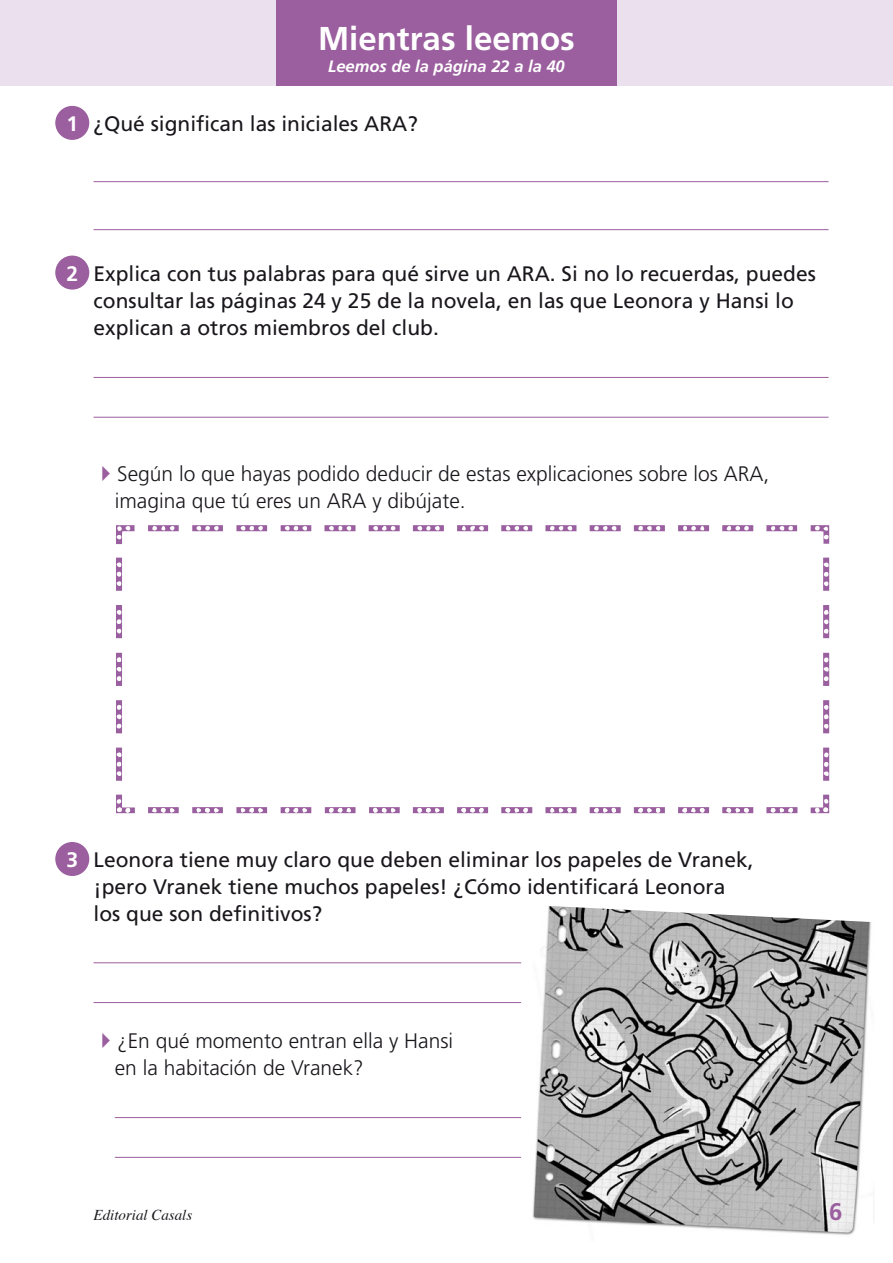
<style>
.page{position:relative;width:893px;height:1263px;background:#fff}
.page>*{position:absolute;margin:0;border:0;box-sizing:border-box;transform-origin:0 0}
.t1{font:700 33px "Frutiger";color:#fff}
.t2{font:700 24px "Frutiger";color:#9b5e9e}
.t3{font:21px/27px "Frutiger";color:#1a171c}
.t4{font:300 21px/27px "Frutiger";color:#1a171c}
.t5{font:700 21px "Frutiger";color:#fff}
.t6{font:italic 700 16.5px "Frutiger";color:#fff}
.t7{font:italic 15px "Times";color:#1a171c}
</style>
<div class="page">
<img style="left:532px;top:906px;width:342px;height:329px">
<svg style="left:116px;top:525px;width:714px;height:289px"></svg>
<svg style="left:152px;top:802px;width:29px;height:12px"></svg>
<svg style="left:193px;top:804px;width:32px;height:9px"></svg>
<svg style="left:237px;top:804px;width:32px;height:9px"></svg>
<svg style="left:283px;top:804px;width:30px;height:9px"></svg>
<svg style="left:327px;top:802px;width:28px;height:12px"></svg>
<svg style="left:373px;top:804px;width:29px;height:9px"></svg>
<svg style="left:417px;top:804px;width:29px;height:10px"></svg>
<svg style="left:461px;top:806px;width:23px;height:7px"></svg>
<svg style="left:505px;top:804px;width:23px;height:9px"></svg>
<svg style="left:547px;top:801px;width:28px;height:13px"></svg>
<svg style="left:589px;top:804px;width:30px;height:9px"></svg>
<svg style="left:634px;top:804px;width:28px;height:10px"></svg>
<svg style="left:678px;top:802px;width:29px;height:12px"></svg>
<svg style="left:726px;top:804px;width:26px;height:9px"></svg>
<svg style="left:770px;top:804px;width:23px;height:9px"></svg>
<svg style="left:811px;top:795px;width:19px;height:18px"></svg>
<svg style="left:116px;top:795px;width:19px;height:19px"></svg>
<div style="left:0;top:0;width:893px;height:85px;background:#eae0ee"></div>
<div style="left:276px;top:0;width:341px;height:85px;background:#9b5e9e"></div>
<hr style="left:94px;top:181px;width:735px;height:1px;background:#9b5e9e">
<hr style="left:94px;top:229px;width:735px;height:1px;background:#9b5e9e">
<hr style="left:94px;top:377px;width:735px;height:1px;background:#9b5e9e">
<hr style="left:94px;top:417px;width:735px;height:1px;background:#9b5e9e">
<hr style="left:94px;top:962px;width:427px;height:1px;background:#9b5e9e">
<hr style="left:94px;top:1002px;width:427px;height:1px;background:#9b5e9e">
<hr style="left:115px;top:1117px;width:406px;height:1px;background:#9b5e9e">
<hr style="left:115px;top:1157px;width:406px;height:1px;background:#9b5e9e">
<div style="left:55px;top:106px;width:34px;height:34px;background:#9b5e9e;border-radius:50%"></div>
<div style="left:55px;top:256px;width:34px;height:34px;background:#9b5e9e;border-radius:50%"></div>
<div style="left:55px;top:842px;width:34px;height:34px;background:#9b5e9e;border-radius:50%"></div>
<p class="t5" style="left:66px;top:111px;width:13px">1</p>
<h1 class="t1" style="left:318px;top:19px;width:258px">Mientras leemos</h1>
<p class="t6" style="left:328px;top:57px;width:238px">Leemos de la página 22 a la 40</p>
<p class="t3" style="left:94px;top:110px;width:326px">¿Qué significan las iniciales ARA?</p>
<p class="t5" style="left:66px;top:261px;width:13px">2</p>
<p class="t3" style="left:94px;top:260px;width:724px">Explica con tus palabras para qué sirve un ARA. Si no lo recuerdas, puedes consultar las páginas 24 y 25 de la novela, en las que Leonora y Hansi lo explican a otros miembros del club.</p>
<p class="t4" style="left:115px;top:461px;width:656px">Según lo que hayas podido deducir de estas explicaciones sobre los ARA, imagina que tú eres un ARA y dibújate.</p>
<p class="t5" style="left:66px;top:847px;width:13px">3</p>
<p class="t3" style="left:94px;top:845px;width:661px">Leonora tiene muy claro que deben eliminar los papeles de Vranek, ¡pero Vranek tiene muchos papeles! ¿Cómo identificará Leonora los que son definitivos?</p>
<p class="t4" style="left:115px;top:1027px;width:340px">¿En qué momento entran ella y Hansi en la habitación de Vranek?</p>
<p class="t7" style="left:94px;top:1202px;width:100px">Editorial Casals</p>
<p class="t2" style="left:829px;top:1198px;width:15px">6</p>
</div>
